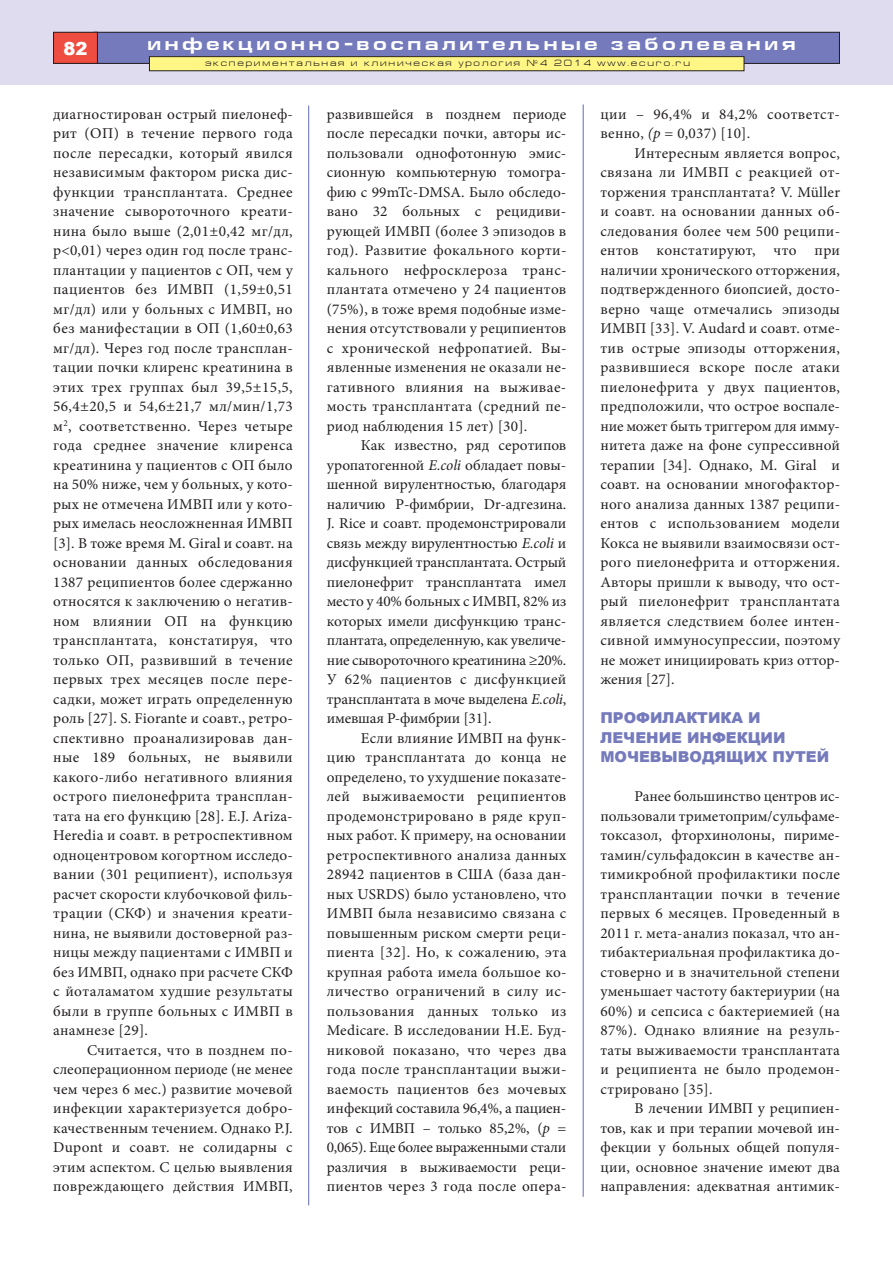
<style>
.page{position:relative;width:893px;height:1263px;background:#fff}
.page>*{position:absolute;margin:0;border:0;box-sizing:border-box;transform-origin:0 0}
.t1{font:700 18px "Europe Ext";letter-spacing:.2em;color:#fff}
.t2{font:900 18px "Arial";color:#fff}
.t3{font:15px/19.5px "Minion Pro";letter-spacing:.015em;color:#231f20;text-align:justify}
.t4{font:900 15px/19.5px "Arial";color:#747abb}
.t5{font:9px "Europe Ext";letter-spacing:.2em;color:#231f20}
.s1{font-style:italic}
</style>
<div class="page">
<div style="left:0;top:0;width:893px;height:85px;background:#dedcee"></div>
<div style="left:94px;top:32px;width:745px;height:31px;background:#747abb"></div>
<div style="left:94px;top:32px;width:746px;height:32px;border:1px solid #231f20"></div>
<div style="left:54px;top:32px;width:43px;height:31px;background:#ef4d40"></div>
<div style="left:53px;top:32px;width:45px;height:32px;border:1px solid #231f20"></div>
<div style="left:149px;top:57px;width:595px;height:14px;background:#fff685"></div>
<div style="left:149px;top:56px;width:595px;height:15px;border:1px solid #231f20"></div>
<hr style="left:308px;top:106px;width:1px;height:1099px;background:#747abb">
<hr style="left:583px;top:104px;width:1px;height:1093px;background:#747abb">
<p class="t2" style="left:64px;top:36px;width:26px">82</p>
<p class="t1" style="left:147px;top:37px;width:650px">инфекционно−воспалительные заболевания</p>
<p class="t5" style="left:205px;top:60px;width:486px">экспериментальная и клиническая урология №4 2014 www.ecuro.ru</p>
<p class="t3" style="left:53px;top:106px;width:241px">диагностирован острый пиелонеф&shy;рит (ОП) в течение первого года после пересадки, который явился независимым фактором риска дис&shy;функции трансплантата. Среднее значение сывороточного креати&shy;нина было выше (2,01±0,42 мг/дл, р&lt;0,01) через один год после транс&shy;плантации у пациентов с ОП, чем у пациентов без ИМВП (1,59±0,51 мг/дл) или у больных с ИМВП, но без манифестации в ОП (1,60±0,63 мг/дл). Через год после трансплан&shy;тации почки клиренс креатинина в этих трех группах был 39,5±15,5, 56,4±20,5 и 54,6±21,7 мл/мин/1,73 м<sup>2</sup>, соответственно. Через четыре года среднее значение клиренса креатинина у пациентов с ОП было на 50% ниже, чем у больных, у кото&shy;рых не отмечена ИМВП или у кото&shy;рых имелась неосложненная ИМВП [3]. В тоже время M. Giral и соавт. на основании данных обследования 1387 реципиентов более сдержанно относятся к заключению о негатив&shy;ном влиянии ОП на функцию трансплантата, констатируя, что только ОП, развивший в течение первых трех месяцев после пере&shy;садки, может играть определенную роль [27]. S. Fiorante и соавт., ретро&shy;спективно проанализировав дан&shy;ные 189 больных, не выявили какого-либо негативного влияния острого пиелонефрита трансплан&shy;тата на его функцию [28]. E.J. Ariza-Heredia и соавт. в ретроспективном одноцентровом когортном исследо&shy;вании (301 реципиент), используя расчет скорости клубочковой филь&shy;трации (СКФ) и значения креати&shy;нина, не выявили достоверной раз&shy;ницы между пациентами с ИМВП и без ИМВП, однако при расчете СКФ с йоталаматом худшие результаты были в группе больных с ИМВП в анамнезе [29].</p>
<p class="t3" style="left:53px;top:1042px;width:241px;text-indent:34px">Считается, что в позднем по&shy;слеоперационном периоде (не менее чем через 6 мес.) развитие мочевой инфекции характеризуется добро&shy;качественным течением. Однако P.J.<br>Dupont и соавт. не солидарны с этим аспектом. С целью выявления повреждающего действия ИМВП,</p>
<p class="t3" style="left:327px;top:106px;width:241px">развившейся в позднем периоде после пересадки почки, авторы ис&shy;пользовали однофотонную эмис&shy;сионную компьютерную томогра&shy;фию с 99mTc-DMSA. Было обследо&shy;вано 32 больных с рецидиви&shy;рующей ИМВП (более 3 эпизодов в год). Развитие фокального корти&shy;кального нефросклероза транс&shy;плантата отмечено у 24 пациентов (75%), в тоже время подобные изме&shy;нения отсутствовали у реципиентов с хронической нефропатией. Вы&shy;явленные изменения не оказали не&shy;гативного влияния на выживае&shy;мость трансплантата (средний пе&shy;риод наблюдения 15 лет) [30].</p>
<p class="t3" style="left:327px;top:437px;width:241px;text-indent:34px">Как известно, ряд серотипов уропатогенной <span class="s1">E.coli</span> обладает повы&shy;шенной вирулентностью, благодаря наличию Р-фимбрии, Dr-адгезина.<br>J. Rice и соавт. продемонстрировали связь между вирулентностью <span class="s1">E.coli</span> и дисфункцией трансплантата. Острый пиелонефрит трансплантата имел место у 40% больных с ИМВП, 82% из которых имели дисфункцию транс&shy;плантата, определенную, как увеличе&shy;ние сывороточного креатинина ≥20%.<br>У 62% пациентов с дисфункцией трансплантата в моче выделена <span class="s1">E.coli</span>, имевшая P-фимбрии [31].</p>
<p class="t3" style="left:327px;top:730px;width:241px;text-indent:34px">Если влияние ИМВП на функ&shy;цию трансплантата до конца не определено, то ухудшение показате&shy;лей выживаемости реципиентов продемонстрировано в ряде круп&shy;ных работ. К примеру, на основании ретроспективного анализа данных 28942 пациентов в США (база дан&shy;ных USRDS) было установлено, что ИМВП была независимо связана с повышенным риском смерти реци&shy;пиента [32]. Но, к сожалению, эта крупная работа имела большое ко&shy;личество ограничений в силу ис&shy;пользования данных только из Medicare. В исследовании Н.Е. Буд&shy;никовой показано, что через два года после трансплантации выжи&shy;ваемость пациентов без мочевых инфекций составила 96,4%, а пациен&shy;тов с ИМВП – только 85,2%, (<span class="s1">р</span> = 0,065). Еще более выраженными стали различия в выживаемости реци&shy;пиентов через 3 года после опера-</p>
<p class="t3" style="left:600px;top:106px;width:241px">ции – 96,4% и 84,2% соответст&shy;венно, <span class="s1">(р</span> = 0,037) [10].</p>
<p class="t3" style="left:600px;top:145px;width:241px;text-indent:34px">Интересным является вопрос, связана ли ИМВП с реакцией от&shy;торжения трансплантата? V. Müller и соавт. на основании данных об&shy;следования более чем 500 реципи&shy;ентов констатируют, что при наличии хронического отторжения, подтвержденного биопсией, досто&shy;верно чаще отмечались эпизоды ИМВП [33]. V. Audard и соавт. отме&shy;тив острые эпизоды отторжения, развившиеся вскоре после атаки пиелонефрита у двух пациентов, предположили, что острое воспале&shy;ние может быть триггером для имму&shy;нитета даже на фоне супрессивной терапии [34]. Однако, M. Giral и соавт. на основании многофактор&shy;ного анализа данных 1387 реципи&shy;ентов с использованием модели Кокса не выявили взаимосвязи ост&shy;рого пиелонефрита и отторжения.<br>Авторы пришли к выводу, что ост&shy;рый пиелонефрит трансплантата является следствием более интен&shy;сивной иммуносупрессии, поэтому не может инициировать криз оттор&shy;жения [27].</p>
<p class="t4" style="left:600px;top:708px;width:230px">ПРОФИЛАКТИКА И<br>ЛЕЧЕНИЕ ИНФЕКЦИИ<br>МОЧЕВЫВОДЯЩИХ ПУТЕЙ</p>
<p class="t3" style="left:600px;top:788px;width:241px;text-indent:34px">Ранее большинство центров ис&shy;пользовали триметоприм/сульфаме&shy;токсазол, фторхинолоны, пириме&shy;тамин/сульфадоксин в качестве ан&shy;тимикробной профилактики после трансплантации почки в течение первых 6 месяцев. Проведенный в 2011 г. мета-анализ показал, что ан&shy;тибактериальная профилактика до&shy;стоверно и в значительной степени уменьшает частоту бактериурии (на 60%) и сепсиса с бактериемией (на 87%). Однако влияние на резуль&shy;таты выживаемости трансплантата и реципиента не было продемон&shy;стрировано [35].</p>
<p class="t3" style="left:600px;top:1100px;width:241px;text-indent:34px">В лечении ИМВП у реципиен&shy;тов, как и при терапии мочевой ин&shy;фекции у больных общей популя&shy;ции, основное значение имеют два направления: адекватная антимик-</p>
</div>
